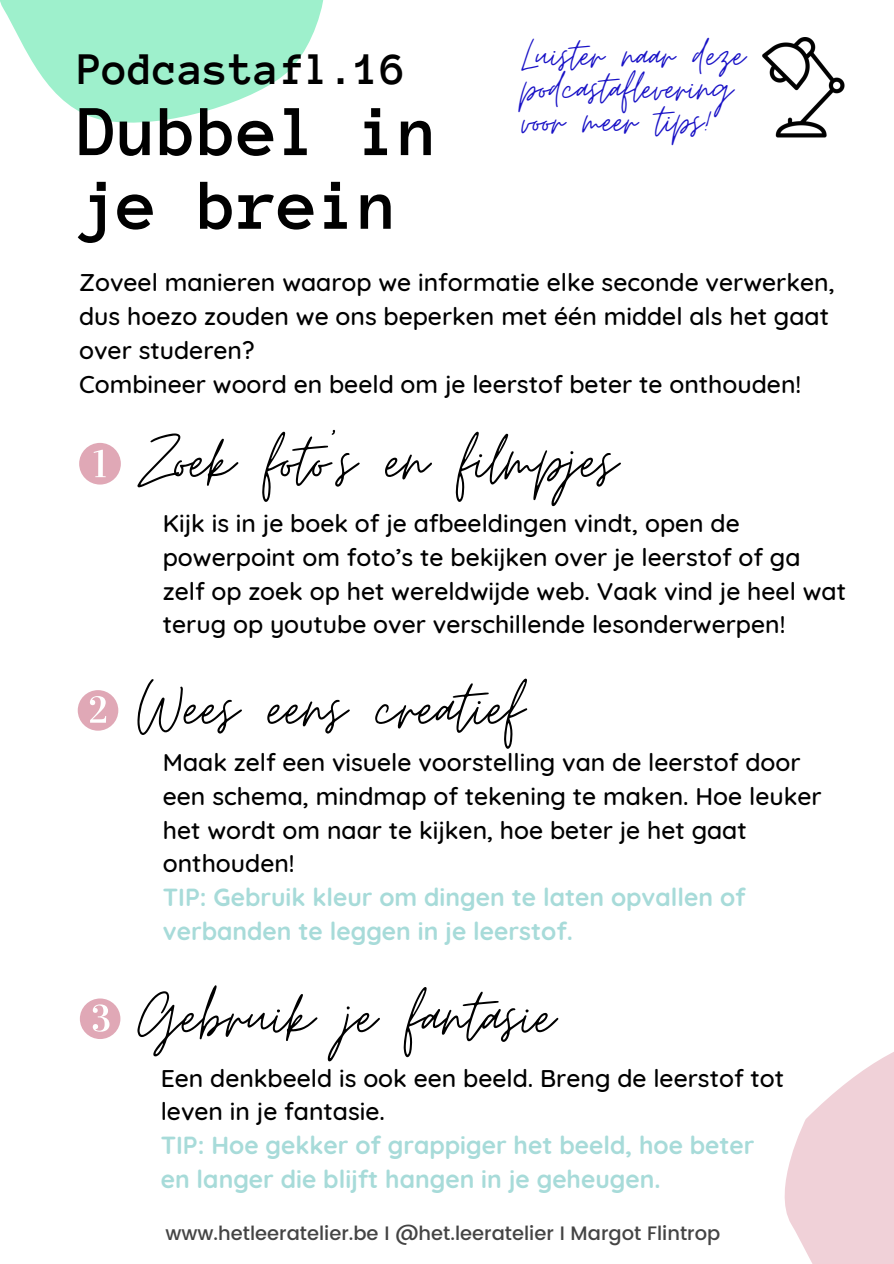
<style>
.page{position:relative;width:894px;height:1264px;background:#fff}
.page>*{position:absolute;margin:0;border:0;box-sizing:border-box;transform-origin:0 0}
.t1{font:79.35px "Moon Time";color:#000}
.t2{font:700 73.65px/73.7px "Anonymous Pro";color:#000}
.t3{font:48.75px "Moon Time";color:#1811c6}
.t4{font:700 46.35px "Anonymous Pro";color:#000}
.t5{font:500 24.6px/33.8px "Quicksand";color:#000}
.t6{font:700 24.6px/33.8px "Quicksand";color:#a7dbd9}
.t7{font:500 19.5px "Poppins";color:#444}
</style>
<div class="page">
<svg style="left:0;top:0;width:324px;height:123px;fill:#9ef0cc"></svg>
<svg style="left:784px;top:1052px;width:109px;height:211px"></svg>
<svg style="left:79px;top:443px;width:42px;height:41px"></svg>
<svg style="left:78px;top:690px;width:40px;height:40px"></svg>
<svg style="left:80px;top:998px;width:40px;height:41px"></svg>
<img style="left:762px;top:38px;width:83px;height:100px">
<p class="t4" style="left:78px;top:46px;width:329px">Podcastafl.16</p>
<p class="t2" style="left:78px;top:95px;width:363px">Dubbel in je brein</p>
<p class="t3" style="left:521px;top:25px;width:225px">Luister naar deze</p>
<p class="t3" style="left:521px;top:58px;width:213px">podcastaflevering</p>
<p class="t3" style="left:521px;top:92px;width:193px">voor meer tips!</p>
<p class="t5" style="left:79px;top:265px;width:756px">Zoveel manieren waarop we informatie elke seconde verwerken, dus hoezo zouden we ons beperken met één middel als het gaat over studeren?</p>
<p class="t5" style="left:79px;top:366px;width:723px">Combineer woord en beeld om je leerstof beter te onthouden!</p>
<p class="t1" style="left:137px;top:413px;width:481px">Zoek foto’s en filmpjes</p>
<p class="t5" style="left:163px;top:506px;width:684px">Kijk is in je boek of je afbeeldingen vindt, open de powerpoint om foto’s te bekijken over je leerstof of ga zelf op zoek op het wereldwijde web. Vaak vind je heel wat terug op youtube over verschillende lesonderwerpen!</p>
<p class="t1" style="left:137px;top:659px;width:387px">Wees eens creatief</p>
<p class="t5" style="left:163px;top:745px;width:660px">Maak zelf een visuele voorstelling van de leerstof door een schema, mindmap of tekening te maken. Hoe leuker het wordt om naar te kijken, hoe beter je het gaat onthouden!</p>
<p class="t6" style="left:163px;top:880px;width:584px">TIP: Gebruik kleur om dingen te laten opvallen of verbanden te leggen in je leerstof.</p>
<p class="t1" style="left:137px;top:968px;width:418px">Gebruik je fantasie</p>
<p class="t5" style="left:161px;top:1060px;width:624px">Een denkbeeld is ook een beeld. Breng de leerstof tot leven in je fantasie.</p>
<p class="t6" style="left:161px;top:1128px;width:595px">TIP: Hoe gekker of grappiger het beeld, hoe beter</p>
<p class="t6" style="left:161px;top:1161px;width:501px">en langer die blijft hangen in je geheugen.</p>
<p class="t7" style="left:165px;top:1221px;width:556px">www.hetleeratelier.be I @het.leeratelier I Margot Flintrop</p>
</div>
